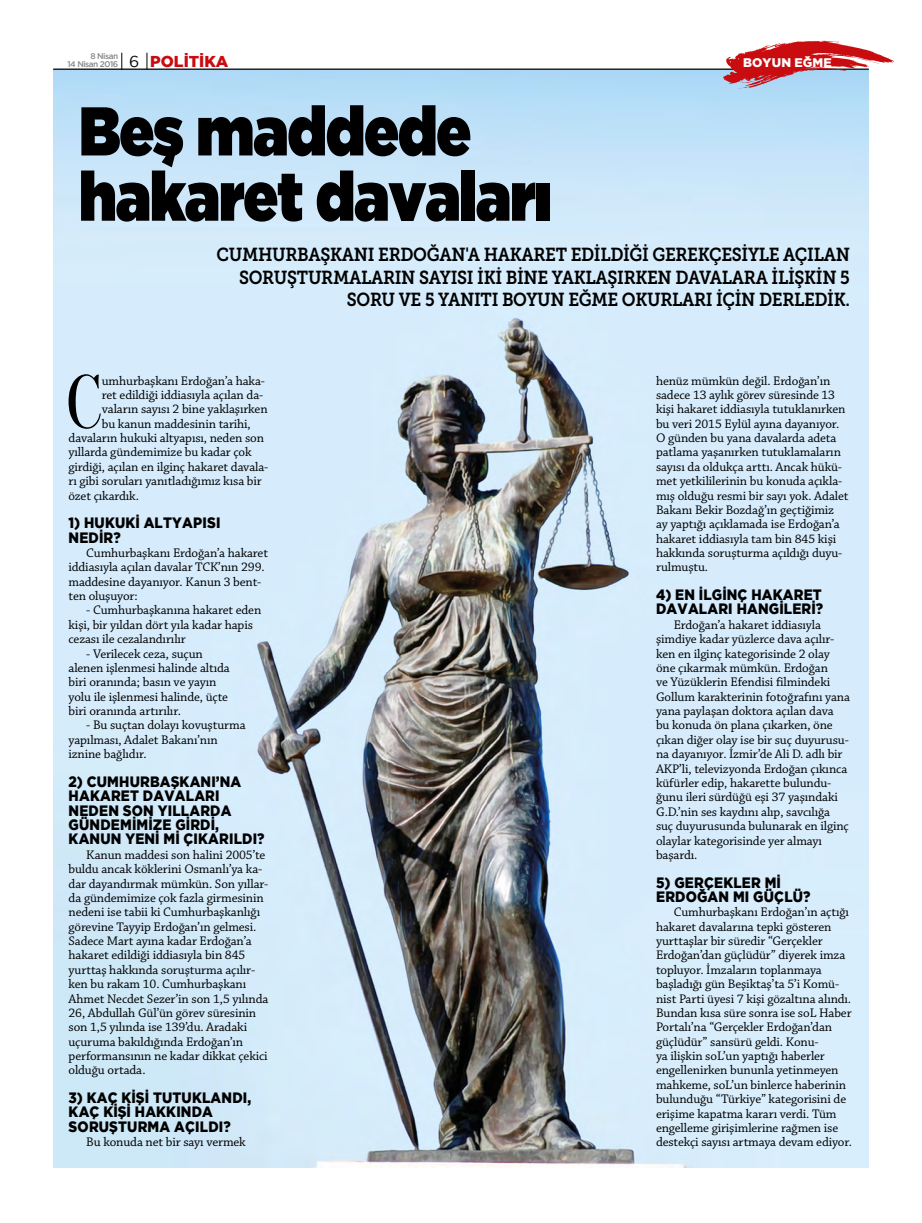
<style>
.page{position:relative;width:922px;height:1223px;background:#fff}
.page>*{position:absolute;margin:0;border:0;box-sizing:border-box;transform-origin:0 0}
.t1{font:74.75px "Oranienbaum";color:#000}
.t2{font:900 68.75px/65.2px "Gotham";letter-spacing:-.02em;color:#000;scale:.85 1}
.t3{font:18.75px/22.5px "Museo Slab 700";letter-spacing:-.02em;color:#000;text-align:right;scale:.9 1}
.t4{font:800 15px/14.4px "Gotham";letter-spacing:.015em;color:#000;scale:.9 1}
.t5{font:13.12px/14.4px "Chaparral Pro";letter-spacing:-.01em;color:#000}
.t6{font:800 12.38px "Gotham";color:#fff}
.t7{font:500 8.25px "Gotham";letter-spacing:-.06em;color:#878787}
.s1{font-weight:400;font-size:15.75px;color:#000}
.s2{font-weight:800;font-size:15.75px;color:#c90c0f}
</style>
<div class="page">
<img style="left:53px;top:70px;width:815px;height:1097px">
<hr style="left:53px;top:69px;width:815px;height:1px;background:#000">
<svg style="left:121px;top:53px;width:1px;height:17px"></svg>
<svg style="left:147px;top:53px;width:1px;height:17px"></svg>
<svg style="left:722px;top:41px;width:172px;height:48px"></svg>
<p class="t7" style="left:67px;top:59px;width:162px">14 Nisan 2016 <span class="s1">6</span> <span class="s2">POLİTİKA</span></p>
<p class="t6" style="left:742px;top:56px;width:80px">BOYUN EĞME</p>
<p class="t7" style="left:90px;top:51px;width:29px">8 Nisan</p>
<h2 class="t2" style="left:79px;top:97px;width:557px">Beş maddede hakaret davaları</h2>
<h3 class="t3" style="left:216px;top:243px;width:705px">CUMHURBAŞKANI ERDOĞAN'A HAKARET EDILDIĞI GEREKÇESIYLE AÇILAN<br>SORUŞTURMALARIN SAYISI IKI BINE YAKLAŞIRKEN DAVALARA ILIŞKIN 5<br>SORU VE 5 YANITI BOYUN EĞME OKURLARI IÇIN DERLEDIK.</h3>
<h1 class="t1" style="left:66px;top:361px;width:38px">C</h1>
<p class="t5" style="left:102px;top:374px;width:165px">umhurbaşkanı Erdoğan’a haka-</p>
<p class="t5" style="left:102px;top:388px;width:163px">ret edildiği iddiasıyla açılan da-</p>
<p class="t5" style="left:102px;top:402px;width:167px">vaların sayısı 2 bine yaklaşırken</p>
<p class="t5" style="left:102px;top:417px;width:150px">bu kanun maddesinin tarihi,</p>
<p class="t5" style="left:69px;top:431px;width:197px">davaların hukuki altyapısı, neden son</p>
<p class="t5" style="left:69px;top:445px;width:184px">yıllarda gündemimize bu kadar çok</p>
<p class="t5" style="left:69px;top:460px;width:201px">girdiği, açılan en ilginç hakaret davala-</p>
<p class="t5" style="left:69px;top:474px;width:195px">rı gibi soruları yanıtladığımız kısa bir</p>
<p class="t5" style="left:69px;top:489px;width:72px">özet çıkardık.</p>
<p class="t4" style="left:69px;top:515px;width:94px">1) HUKUKI ALTYAPISI<br>NEDIR</p>
<p class="t4" style="left:113px;top:529px;width:10px">?</p>
<p class="t5" style="left:69px;top:546px;width:201px;text-indent:18px">Cumhurbaşkanı Erdoğan’a hakaret iddiasıyla açılan davalar TCK’nın 299. maddesine dayanıyor. Kanun 3 bent&shy;ten oluşuyor:</p>
<p class="t5" style="left:69px;top:603px;width:194px;text-indent:18px">- Cumhurbaşkanına hakaret eden kişi, bir yıldan dört yıla kadar hapis cezası ile cezalandırılır</p>
<p class="t5" style="left:69px;top:646px;width:163px;text-indent:18px">- Verilecek ceza, suçun alenen işlenmesi halinde altıda biri oranında; basın ve yayın yolu ile işlenmesi halinde, üçte biri oranında artırılır.</p>
<p class="t5" style="left:69px;top:718px;width:178px;text-indent:18px">- Bu suçtan dolayı kovuşturma yapılması, Adalet Bakanı’nın iznine bağlıdır.</p>
<p class="t4" style="left:69px;top:774px;width:114px">2) CUMH URBAŞKA</p>
<p class="t4" style="left:200px;top:774px;width:44px">NI’NA</p>
<p class="t4" style="left:69px;top:788px;width:12px">HAKARET</p>
<p class="t4" style="left:143px;top:788px;width:12px">DAVALARI</p>
<p class="t4" style="left:69px;top:802px;width:24px">NEDE</p>
<p class="t4" style="left:69px;top:802px;width:111px;text-indent:40px">N SO N YILLARDA<br>GÜNDEMIMIZE</p>
<p class="t4" style="left:175px;top:817px;width:10px">GIRDI</p>
<p class="t4" style="left:215px;top:817px;width:6px">,</p>
<p class="t4" style="left:69px;top:831px;width:149px">KANUN YENI MI ÇIKARILDI</p>
<p class="t4" style="left:257px;top:831px;width:10px">?</p>
<p class="t5" style="left:69px;top:848px;width:201px;text-indent:18px">Kanun maddesi son halini 2005’te buldu ancak köklerini Osmanlı’ya ka&shy;dar dayandırmak mümkün. Son yıllar&shy;da gündemimize çok fazla girmesinin nedeni ise tabii ki Cumhurbaşkanlığı görevine Tayyip Erdoğan’ın gelmesi.<br>Sadece Mart ayına kadar Erdoğan’a hakaret edildiği iddiasıyla bin 845 yurttaş hakkında soruşturma açılır&shy;ken bu rakam 10. Cumhurbaşkanı Ahmet Necdet Sezer’in son 1,5 yılında 26, Abdullah Gül’ün görev süresinin son 1,5 yılında ise 139’du. Aradaki uçuruma bakıldığında Erdoğan’ın performansının ne kadar dikkat çekici olduğu ortada.</p>
<p class="t4" style="left:69px;top:1090px;width:68px">3) KAÇ KIŞI</p>
<p class="t4" style="left:153px;top:1090px;width:55px">TUTUKLA</p>
<p class="t4" style="left:221px;top:1090px;width:34px">NDI,</p>
<p class="t4" style="left:69px;top:1104px;width:47px">KA Ç KIŞI</p>
<p class="t4" style="left:135px;top:1104px;width:11px">HAKKI</p>
<p class="t4" style="left:181px;top:1104px;width:25px">NDA</p>
<p class="t4" style="left:69px;top:1118px;width:13px">SOR</p>
<p class="t4" style="left:99px;top:1118px;width:56px">UŞTURMA</p>
<p class="t4" style="left:174px;top:1118px;width:32px">AÇILDI</p>
<p class="t4" style="left:223px;top:1118px;width:10px">?</p>
<p class="t5" style="left:86px;top:1135px;width:161px">Bu konuda net bir sayı vermek</p>
<p class="t5" style="left:656px;top:374px;width:194px">henüz mümkün değil. Erdoğan’ın sadece 13 aylık görev süresinde 13 kişi hakaret iddiasıyla tutuklanırken bu veri 2015 Eylül ayına dayanıyor.<br>O günden bu yana davalarda adeta patlama yaşanırken tutuklamaların sayısı da oldukça arttı. Ancak hükü&shy;met yetkililerinin bu konuda açıkla&shy;mış olduğu resmi bir sayı yok. Adalet Bakanı Bekir Bozdağ’ın geçtiğimiz ay yaptığı açıklamada ise Erdoğan’a hakaret iddiasıyla tam bin 845 kişi hakkında soruşturma açıldığı duyu&shy;rulmuştu.</p>
<p class="t4" style="left:656px;top:587px;width:56px">4) EN ILGI</p>
<p class="t4" style="left:726px;top:587px;width:40px">NÇ HAKARET</p>
<p class="t4" style="left:656px;top:601px;width:12px">DAVALARI</p>
<p class="t4" style="left:736px;top:601px;width:46px">HANGILERI</p>
<p class="t4" style="left:815px;top:601px;width:10px">?</p>
<p class="t5" style="left:656px;top:618px;width:195px;text-indent:18px">Erdoğan’a hakaret iddiasıyla şimdiye kadar yüzlerce dava açılır&shy;ken en ilginç kategorisinde 2 olay öne çıkarmak mümkün. Erdoğan<br>ve Yüzüklerin Efendisi filmindeki Gollum karakterinin fotoğrafını yana yana paylaşan doktora açılan dava bu konuda ön plana çıkarken, öne çıkan diğer olay ise bir suç duyurusu&shy;na dayanıyor. İzmir’de Ali D. adlı bir AKP’li, televizyonda Erdoğan çıkınca küfürler edip, hakarette bulundu&shy;ğunu ileri sürdüğü eşi 37 yaşındaki G.D.’nin ses kaydını alıp, savcılığa suç duyurusunda bulunarak en ilginç olaylar kategorisinde yer almayı başardı.</p>
<p class="t4" style="left:656px;top:874px;width:76px">5) GERÇEKLER</p>
<p class="t4" style="left:764px;top:874px;width:10px">MI</p>
<p class="t4" style="left:656px;top:889px;width:23px">ERDO</p>
<p class="t4" style="left:697px;top:889px;width:127px">ĞAN MI GÜÇLÜ?</p>
<p class="t5" style="left:656px;top:905px;width:197px;text-indent:18px">Cumhurbaşkanı Erdoğan’ın açtığı hakaret davalarına tepki gösteren yurttaşlar bir süredir “Gerçekler Erdoğan’dan güçlüdür” diyerek imza topluyor. İmzaların toplanmaya başladığı gün Beşiktaş’ta 5’i Komü&shy;nist Parti üyesi 7 kişi gözaltına alındı.<br>Bundan kısa süre sonra ise soL Haber Portalı’na “Gerçekler Erdoğan’dan güçlüdür” sansürü geldi. Konu-<br>ya ilişkin soL’un yaptığı haberler engellenirken bununla yetinmeyen mahkeme, soL’un binlerce haberinin bulunduğu “Türkiye” kategorisini de erişime kapatma kararı verdi. Tüm engelleme girişimlerine rağmen ise destekçi sayısı artmaya devam ediyor.</p>
</div>
